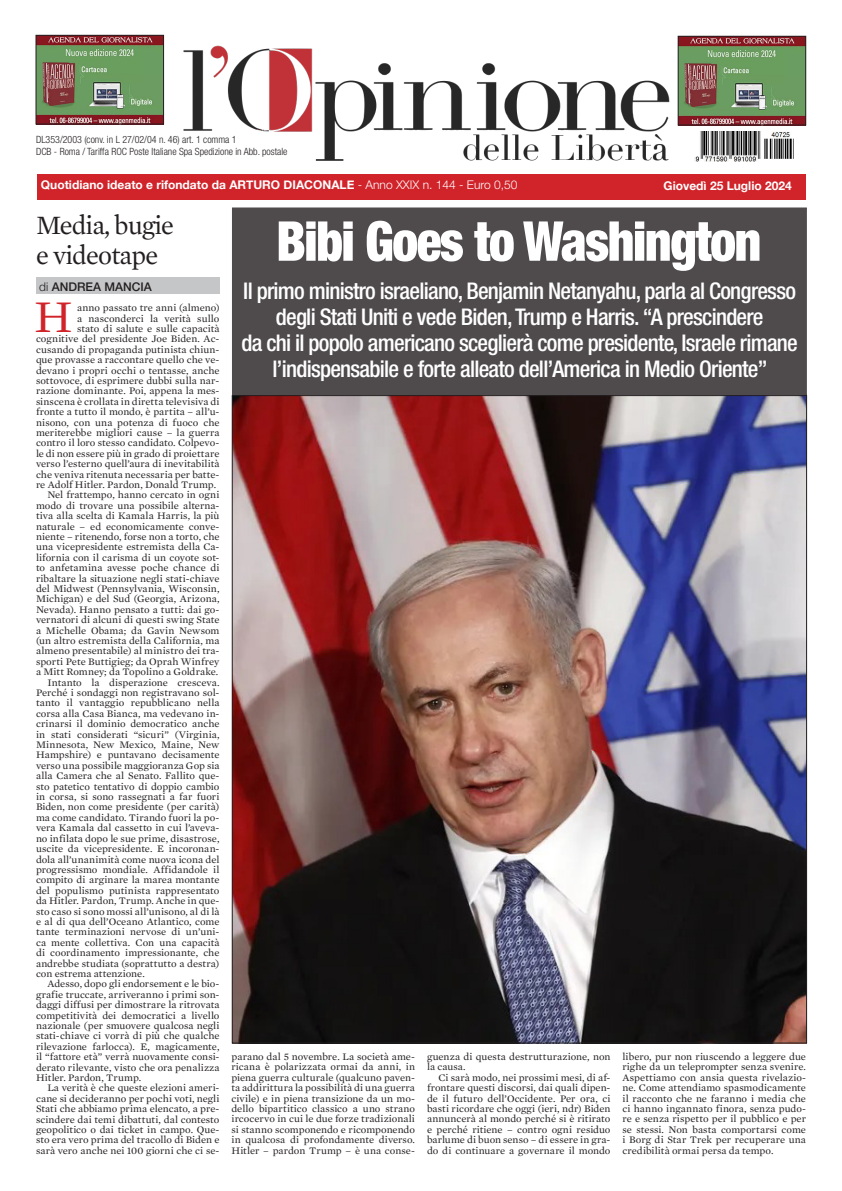
<style>
.page{position:relative;width:842px;height:1191px;background:#fff}
.page>*{position:absolute;margin:0;border:0;box-sizing:border-box;transform-origin:0 0}
.t1{font:900 condensed 55px "Helvetica Neue LT Std";letter-spacing:-.03em;color:#fff;scale:.94 1}
.t2{font:46.2px "Mercury Text G1";color:#d1232a}
.t3{font:27px "Mercury Text G1";letter-spacing:-.03em;color:#231f20}
.t4{font:500 condensed 23px/26px "Helvetica Neue LT Std";letter-spacing:-.035em;color:#fff;text-align:center}
.t5{font:700 12px "Helvetica Neue";color:#fff}
.t6{font:500 12px "Helvetica Neue";color:#231f20}
.t7{font:10.2px/10.4px "Mercury Text G1";color:#231f20;text-align:justify;scale:1.04 1}
.t8{font:300 condensed 10px "Helvetica Neue LT Std";color:#231f20}
.s1{font-weight:300}
</style>
<div class="page">
<img style="left:38px;top:37px;width:124px;height:85px">
<div style="left:36px;top:35px;width:128px;height:89px;border:1px solid #231f20"></div>
<img style="left:183px;top:45px;width:487px;height:116px">
<div style="left:36px;top:174px;width:769px;height:25px;background:#d1232a"></div>
<div style="left:36px;top:277px;width:183px;height:16px;background:#c5c6c8"></div>
<img style="left:694px;top:132px;width:100px;height:30px">
<img style="left:680px;top:38px;width:124px;height:85px">
<div style="left:678px;top:36px;width:128px;height:89px;border:1px solid #231f20"></div>
<img style="left:234px;top:397px;width:571px;height:644px">
<div style="left:232px;top:208px;width:574px;height:186px;background:#4f4b4c"></div>
<div style="left:232px;top:207px;width:575px;height:188px;border:1px solid #231f20"></div>
<p class="t8" style="left:36px;top:134px;width:202px">DL353/2003 (conv. in L 27/02/04 n. 46) art. 1 comma 1</p>
<p class="t8" style="left:36px;top:146px;width:253px">DCB - Roma / Tariffa ROC Poste Italiane Spa Spedizione in Abb. postale</p>
<p class="t5" style="left:41px;top:177px;width:478px">Quotidiano ideato e rifondato da ARTURO DIACONALE <span class="s1">- Anno XXIX n. 144 - Euro 0,50</span></p>
<p class="t5" style="left:663px;top:178px;width:130px">Giovedì 25 Luglio 2024</p>
<p class="t3" style="left:36px;top:209px;width:140px">Media, bugie</p>
<p class="t3" style="left:36px;top:239px;width:124px">e videotape</p>
<p class="t6" style="left:39px;top:279px;width:114px"><span class="s1">di</span> ANDREA MANCIA</p>
<p class="t4" style="left:243px;top:277px;width:554px">Il primo ministro israeliano, Benjamin Netanyahu, parla al Congresso degli Stati Uniti e vede Biden, Trump e Harris. “A prescindere</p>
<p class="t4" style="left:241px;top:329px;width:558px">da chi il popolo americano sceglierà come presidente, Israele rimane</p>
<p class="t4" style="left:273px;top:355px;width:496px">l’indispensabile e forte alleato dell’America in Medio Oriente”</p>
<p class="t1" style="left:276px;top:207px;width:518px">Bibi Goes to Washington</p>
<p class="t2" style="left:34px;top:289px;width:39px">H</p>
<p class="t7" style="left:77px;top:302px;width:138px">anno passato tre anni (almeno)</p>
<p class="t7" style="left:77px;top:313px;width:138px">a nasconderci la verità sullo</p>
<p class="t7" style="left:77px;top:323px;width:138px">stato di salute e sulle capacità</p>
<p class="t7" style="left:36px;top:334px;width:178px">cognitive del presidente Joe Biden. Ac-</p>
<p class="t7" style="left:36px;top:344px;width:178px">cusando di propaganda putinista chiun-</p>
<p class="t7" style="left:36px;top:354px;width:178px">que provasse a raccontare quello che ve-</p>
<p class="t7" style="left:36px;top:365px;width:178px">devano i propri occhi o tentasse, anche</p>
<p class="t7" style="left:36px;top:375px;width:178px">sottovoce, di esprimere dubbi sulla nar-</p>
<p class="t7" style="left:36px;top:386px;width:178px">razione dominante. Poi, appena la mes-</p>
<p class="t7" style="left:36px;top:396px;width:178px">sinscena è crollata in diretta televisiva di</p>
<p class="t7" style="left:36px;top:406px;width:178px">fronte a tutto il mondo, è partita – all’u-</p>
<p class="t7" style="left:36px;top:417px;width:178px">nisono, con una potenza di fuoco che</p>
<p class="t7" style="left:36px;top:427px;width:178px">meriterebbe migliori cause – la guerra</p>
<p class="t7" style="left:36px;top:438px;width:178px">contro il loro stesso candidato. Colpevo-</p>
<p class="t7" style="left:36px;top:448px;width:178px">le di non essere più in grado di proiettare</p>
<p class="t7" style="left:36px;top:458px;width:178px">verso l’esterno quell’aura di inevitabilità</p>
<p class="t7" style="left:36px;top:469px;width:178px">che veniva ritenuta necessaria per batte-</p>
<p class="t7" style="left:36px;top:479px;width:175px">re Adolf Hitler. Pardon, Donald Trump.</p>
<p class="t7" style="left:36px;top:490px;width:178px;text-indent:11px">Nel frattempo, hanno cercato in ogni modo di trovare una possibile alterna&shy;tiva alla scelta di Kamala Harris, la più naturale – ed economicamente conve&shy;niente – ritenendo, forse non a torto, che una vicepresidente estremista della Ca&shy;lifornia con il carisma di un coyote sot&shy;to anfetamina avesse poche chance di ribaltare la situazione negli stati-chiave del Midwest (Pennsylvania, Wisconsin, Michigan) e del Sud (Georgia, Arizona, Nevada). Hanno pensato a tutti: dai go&shy;vernatori di alcuni di questi swing State a Michelle Obama; da Gavin Newsom (un altro estremista della California, ma almeno presentabile) al ministro dei tra&shy;sporti Pete Buttigieg; da Oprah Winfrey a Mitt Romney; da Topolino a Goldrake.</p>
<p class="t7" style="left:36px;top:677px;width:178px;text-indent:11px">Intanto la disperazione cresceva.<br>Perché i sondaggi non registravano sol&shy;tanto il vantaggio repubblicano nella corsa alla Casa Bianca, ma vedevano in&shy;crinarsi il dominio democratico anche in stati considerati “sicuri” (Virginia, Minnesota, New Mexico, Maine, New Hampshire) e puntavano decisamente verso una possibile maggioranza Gop sia alla Camera che al Senato. Fallito que&shy;sto patetico tentativo di doppio cambio in corsa, si sono rassegnati a far fuori Biden, non come presidente (per carità) ma come candidato. Tirando fuori la po&shy;vera Kamala dal cassetto in cui l’aveva&shy;no infilata dopo le sue prime, disastrose, uscite da vicepresidente. E incoronan&shy;dola all’unanimità come nuova icona del progressismo mondiale. Affidandole il compito di arginare la marea montante del populismo putinista rappresentato da Hitler. Pardon, Trump. Anche in que&shy;sto caso si sono mossi all’unisono, al di là e al di qua dell’Oceano Atlantico, come tante terminazioni nervose di un’uni&shy;ca mente collettiva. Con una capacità di coordinamento impressionante, che andrebbe studiata (soprattutto a destra) con estrema attenzione.</p>
<p class="t7" style="left:36px;top:978px;width:178px;text-indent:11px">Adesso, dopo gli endorsement e le bio&shy;grafie truccate, arriveranno i primi son&shy;daggi diffusi per dimostrare la ritrovata competitività dei democratici a livello nazionale (per smuovere qualcosa negli stati-chiave ci vorrà di più che qualche rilevazione farlocca). E, magicamente, il “fattore età” verrà nuovamente consi&shy;derato rilevante, visto che ora penalizza Hitler. Pardon, Trump.</p>
<p class="t7" style="left:36px;top:1082px;width:178px;text-indent:11px">La verità è che queste elezioni ameri&shy;cane si decideranno per pochi voti, negli Stati che abbiamo prima elencato, a pre&shy;scindere dai temi dibattuti, dal contesto geopolitico o dai ticket in campo. Que&shy;sto era vero prima del tracollo di Biden e sarà vero anche nei 100 giorni che ci se-</p>
<p class="t7" style="left:231px;top:1051px;width:178px">parano dal 5 novembre. La società ame&shy;ricana è polarizzata ormai da anni, in piena guerra culturale (qualcuno paven&shy;ta addirittura la possibilità di una guerra civile) e in piena transizione da un mo&shy;dello bipartitico classico a uno strano ircocervo in cui le due forze tradizionali si stanno scomponendo e ricomponendo in qualcosa di profondamente diverso.<br>Hitler – pardon Trump – è una conse-</p>
<p class="t7" style="left:427px;top:1051px;width:178px">guenza di questa destrutturazione, non la causa.</p>
<p class="t7" style="left:622px;top:1051px;width:178px">libero, pur non riuscendo a leggere due righe da un teleprompter senza svenire.<br>Aspettiamo con ansia questa rivelazio&shy;ne. Come attendiamo spasmodicamente il racconto che ne faranno i media che ci hanno ingannato finora, senza pudo&shy;re e senza rispetto per il pubblico e per se stessi. Non basta comportarsi come i Borg di Star Trek per recuperare una credibilità ormai persa da tempo.</p>
<p class="t7" style="left:427px;top:1072px;width:178px;text-indent:11px">Ci sarà modo, nei prossimi mesi, di af&shy;frontare questi discorsi, dai quali dipen&shy;de il futuro dell’Occidente. Per ora, ci basti ricordare che oggi (ieri, ndr) Biden annuncerà al mondo perché si è ritirato e perché ritiene – contro ogni residuo barlume di buon senso – di essere in gra&shy;do di continuare a governare il mondo</p>
</div>
